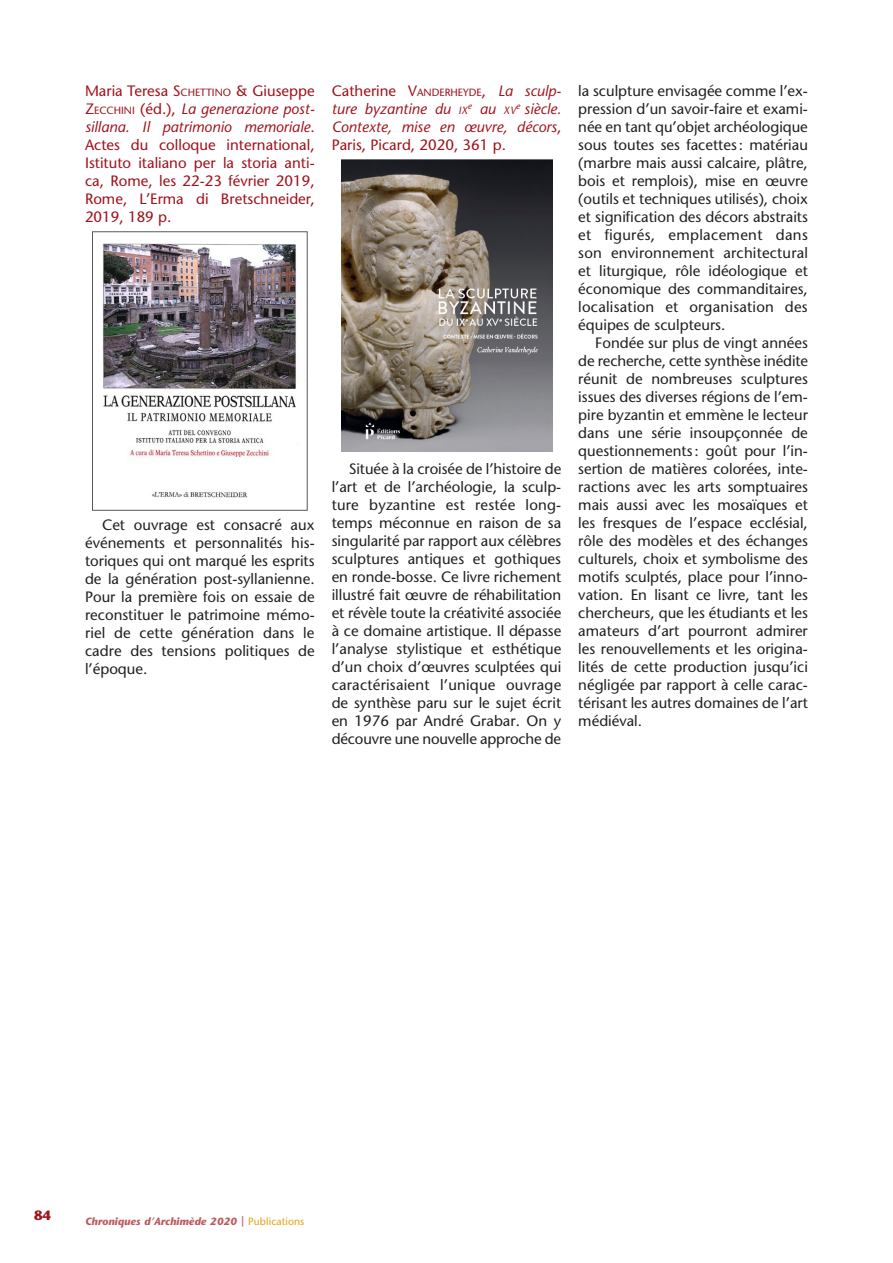
<style>
.page{position:relative;width:893px;height:1263px;background:#fff}
.page>*{position:absolute;margin:0;border:0;box-sizing:border-box;transform-origin:0 0}
.txt_Normal{font:500 15px/18px "Stone Sans Std";color:#231f20;text-align:justify}
.Ouvrage{font:500 15px/18px "Stone Sans Std";color:#9f131c;text-align:justify}
.Ouvrage-2{font:italic 500 15px/18px "Stone Sans Std";color:#9f131c;text-align:justify}
.t1{font:700 13.5px "Stone Sans Std";color:#9f131c}
.t2{font:italic 700 10.5px "Stone Sans Std";letter-spacing:.005em;color:#bc5a60}
.s1{font-style:inherit}
.s2{font-size:10.5px}
.s3{font-style:italic}
.s4{font-style:normal}
.s5{font-style:normal;font-size:10.5px}
.s6{font-weight:500;font-style:normal;color:#e3a213}
</style>
<div class="page">
<img style="left:102px;top:243px;width:196px;height:255px">
<img style="left:342px;top:159px;width:211px;height:292px">
<p class="Ouvrage" style="left:85px;top:82px;width:231px">Maria Teresa <span class="s1">S</span><span class="s2">CHETTINO</span> &amp; Giuseppe <span class="s1">Z</span><span class="s2">ECCHINI</span> (éd.), <span class="s3">La generazione post&shy;sillana. Il patrimonio memoriale</span>.<br>Actes du colloque international, Istituto italiano per la storia anti&shy;ca, Rome, les 22-23 février 2019, Rome, L’Erma di Bretschneider, 2019, 189 p.</p>
<p class="txt_Normal" style="left:85px;top:516px;width:231px;text-indent:17px">Cet ouvrage est consacré aux événements et personnalités his&shy;toriques qui ont marqué les esprits de la génération post-syllanienne.<br>Pour la première fois on essaie de reconstituer le patrimoine mémo&shy;riel de cette génération dans le cadre des tensions politiques de l’époque.</p>
<p class="Ouvrage-2" style="left:332px;top:82px;width:231px"><span class="s4">Catherine</span> <span class="s4">V</span><span class="s5">ANDERHEYDE</span><span class="s4">,</span> La sculp&shy;ture byzantine du <span class="s2">IX</span><sup>e</sup> au <span class="s2">XV</span><sup>e</sup> siècle.<br>Contexte, mise en œuvre, décors<span class="s4">, Paris, Picard, 2020, 361 p.</span></p>
<p class="txt_Normal" style="left:332px;top:460px;width:231px;text-indent:17px">Située à la croisée de l’histoire de l’art et de l’archéologie, la sculp&shy;ture byzantine est restée long&shy;temps méconnue en raison de sa singularité par rapport aux célèbres sculptures antiques et gothiques en ronde-bosse. Ce livre richement illustré fait œuvre de réhabilitation et révèle toute la créativité associée à ce domaine artistique. Il dépasse l’analyse stylistique et esthétique d’un choix d’œuvres sculptées qui caractérisaient l’unique ouvrage de synthèse paru sur le sujet écrit en 1976 par André Grabar. On y découvre une nouvelle approche de</p>
<p class="txt_Normal" style="left:578px;top:82px;width:231px">la sculpture envisagée comme l’ex&shy;pression d’un savoir-faire et exami&shy;née en tant qu’objet archéologique sous toutes ses facettes: matériau (marbre mais aussi calcaire, plâtre, bois et remplois), mise en œuvre (outils et techniques utilisés), choix et signification des décors abstraits et figurés, emplacement dans son environnement architectural et liturgique, rôle idéologique et économique des commanditaires, localisation et organisation des équipes de sculpteurs.</p>
<p class="txt_Normal" style="left:578px;top:334px;width:231px;text-indent:17px">Fondée sur plus de vingt années de recherche, cette synthèse inédite réunit de nombreuses sculptures issues des diverses régions de l’em&shy;pire byzantin et emmène le lecteur dans une série insoupçonnée de questionnements: goût pour l’in&shy;sertion de matières colorées, inte&shy;ractions avec les arts somptuaires mais aussi avec les mosaïques et les fresques de l’espace ecclésial, rôle des modèles et des échanges culturels, choix et symbolisme des motifs sculptés, place pour l’inno&shy;vation. En lisant ce livre, tant les chercheurs, que les étudiants et les amateurs d’art pourront admirer les renouvellements et les origina&shy;lités de cette production jusqu’ici négligée par rapport à celle carac&shy;térisant les autres domaines de l’art médiéval.</p>
<p class="t1" style="left:34px;top:1208px;width:19px">84</p>
<p class="t2" style="left:85px;top:1215px;width:221px">Chroniques d’Archimède 2020 <span class="s4">|</span> <span class="s6">Publications</span></p>
</div>
